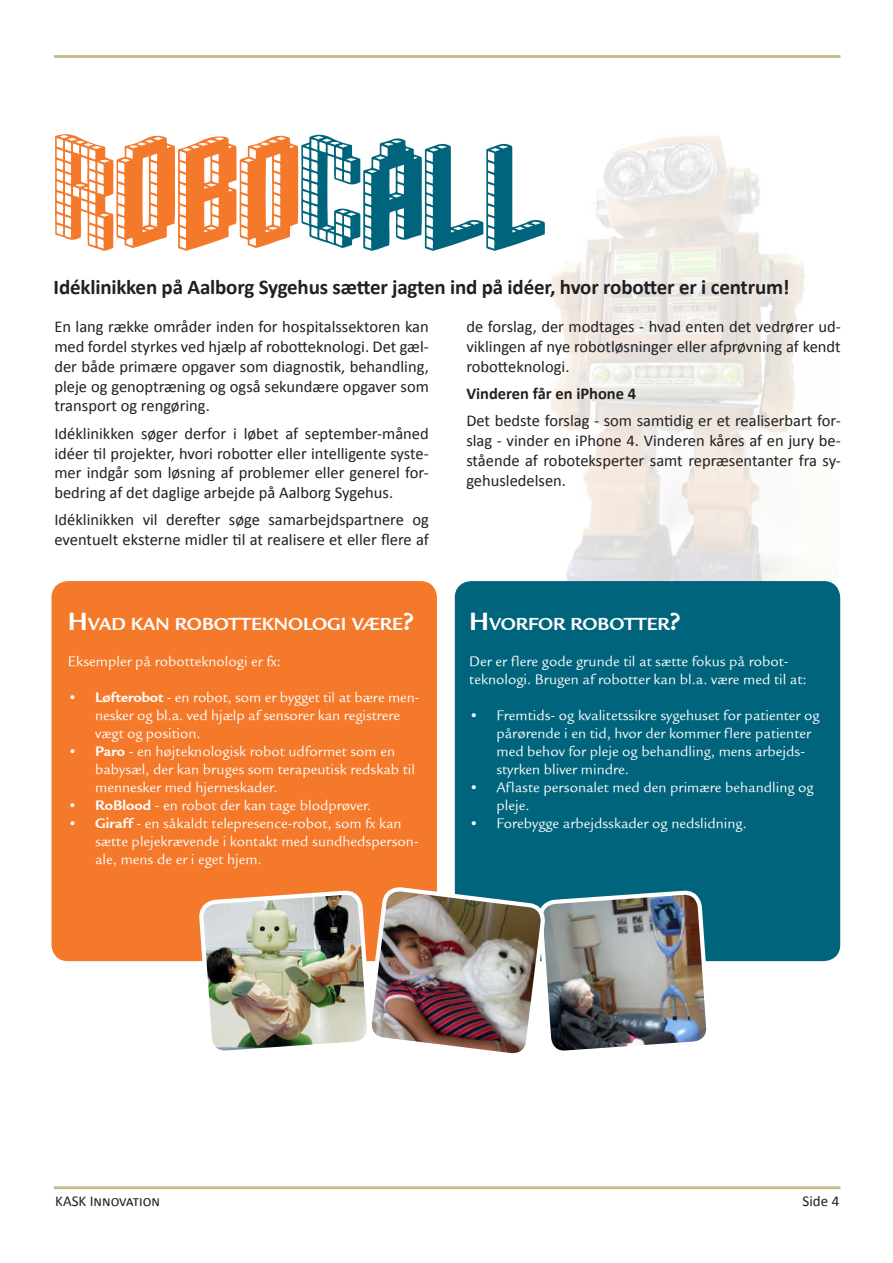
<style>
.page{position:relative;width:893px;height:1263px;background:#fff}
.page>*{position:absolute;margin:0;border:0;box-sizing:border-box;transform-origin:0 0}
.t1{font:124.65px "Blox BRK";color:#f4792a}
.KASK-manchet{font:700 21px "Calibri";letter-spacing:-.01em;color:#231f20}
.t2{font:18.9px "Legacy Sans ITCTT Bold";color:#fff}
.brødtekst{font:16.5px/19.8px "Calibri";color:#231f20;text-align:justify}
.brødtekst-2{font:700 16.5px "Calibri";color:#231f20}
.t3{font:15px/18px "Legacy Sans ITCTT Book";color:#fff}
.t4{font:15px "Calibri";color:#231f20}
.s1{color:#00657c}
.s2{font-size:27px}
.s3{font-family:"Legacy Sans ITCTT Bold"}
</style>
<div class="page">
<hr style="left:54px;top:55px;width:786px;height:3px;background:#c5bd8c">
<div style="left:54px;top:1186px;width:786px;height:3px;background:#c5bd8c;border:2px solid #c5bd8c"></div>
<img style="left:457px;top:135px;width:381px;height:454px">
<div style="left:52px;top:581px;width:385px;height:380px;background:#f4792a;border-radius:17px"></div>
<div style="left:455px;top:581px;width:385px;height:380px;background:#00657c;border-radius:17px"></div>
<img style="left:200px;top:892px;width:165px;height:159px">
<img style="left:365px;top:854px;width:344px;height:200px">
<p class="t1" style="left:55px;top:135px;width:494px">ROBO<span class="s1">CALL</span></p>
<p class="KASK-manchet" style="left:54px;top:274px;width:738px">Idéklinikken på Aalborg Sygehus sætter jagten ind på idéer, hvor robotter er i centrum!</p>
<p class="brødtekst" style="left:54px;top:316px;width:376px">En lang række områder inden for hospitalssektoren kan med fordel styrkes ved hjælp af robotteknologi. Det gæl&shy;der både primære opgaver som diagnostik, behandling, pleje og genoptræning og også sekundære opgaver som transport og rengøring.</p>
<p class="brødtekst" style="left:54px;top:423px;width:376px">Idéklinikken søger derfor i løbet af september-måned idéer til projekter, hvori robotter eller intelligente syste&shy;mer indgår som løsning af problemer eller generel for&shy;bedring af det daglige arbejde på Aalborg Sygehus.</p>
<p class="brødtekst" style="left:54px;top:509px;width:376px">Idéklinikken vil derefter søge samarbejdspartnere og eventuelt eksterne midler til at realisere et eller flere af</p>
<p class="t2" style="left:68px;top:613px;width:348px"><span class="s2">H</span>VAD KAN ROBOTTEKNOLOGI VÆRE<span class="s2">?</span></p>
<p class="t3" style="left:68px;top:652px;width:215px">Eksempler på robotteknologi er fx:</p>
<p class="t3" style="left:95px;top:688px;width:326px;text-indent:-27px"><span class="s3">• Løfterobot</span> - en robot, som er bygget til at bære men&shy;nesker og bl.a. ved hjælp af sensorer kan registrere vægt og position.</p>
<p class="t3" style="left:95px;top:742px;width:321px;text-indent:-27px"><span class="s3">• Paro</span> - en højteknologisk robot udformet som en babysæl, der kan bruges som terapeutisk redskab til mennesker med hjerneskader.</p>
<p class="t3" style="left:68px;top:796px;width:305px"><span class="s3">• RoBlood</span> - en robot der kan tage blodprøver.</p>
<p class="t3" style="left:95px;top:814px;width:325px;text-indent:-27px"><span class="s3">• Giraff</span> - en såkaldt telepresence-robot, som fx kan sætte plejekrævende i kontakt med sundhedsperson&shy;ale, mens de er i eget hjem.</p>
<p class="brødtekst" style="left:466px;top:316px;width:376px">de forslag, der modtages - hvad enten det vedrører ud&shy;viklingen af nye robotløsninger eller afprøvning af kendt robotteknologi.</p>
<p class="brødtekst-2" style="left:466px;top:383px;width:171px">Vinderen får en iPhone 4</p>
<p class="brødtekst" style="left:466px;top:410px;width:376px">Det bedste forslag - som samtidig er et realiserbart for&shy;slag - vinder en iPhone 4. Vinderen kåres af en jury be&shy;stående af roboteksperter samt repræsentanter fra sy&shy;gehusledelsen.</p>
<p class="t2" style="left:469px;top:613px;width:213px"><span class="s2">H</span>VORFOR ROBOTTER<span class="s2">?</span></p>
<p class="t3" style="left:469px;top:652px;width:339px">Der er flere gode grunde til at sætte fokus på robot&shy;teknologi. Brugen af robotter kan bl.a. være med til at:</p>
<p class="t3" style="left:496px;top:706px;width:325px;text-indent:-27px">• Fremtids- og kvalitetssikre sygehuset for patienter og pårørende i en tid, hvor der kommer flere patienter med behov for pleje og behandling, mens arbejds&shy;styrken bliver mindre.</p>
<p class="t3" style="left:496px;top:778px;width:319px;text-indent:-27px">• Aflaste personalet med den primære behandling og pleje.</p>
<p class="t3" style="left:469px;top:814px;width:279px">• Forebygge arbejdsskader og nedslidning.</p>
<p class="t4" style="left:55px;top:1191px;width:106px">KASK Innovation</p>
<p class="t4" style="left:803px;top:1192px;width:38px">Side 4</p>
</div>
